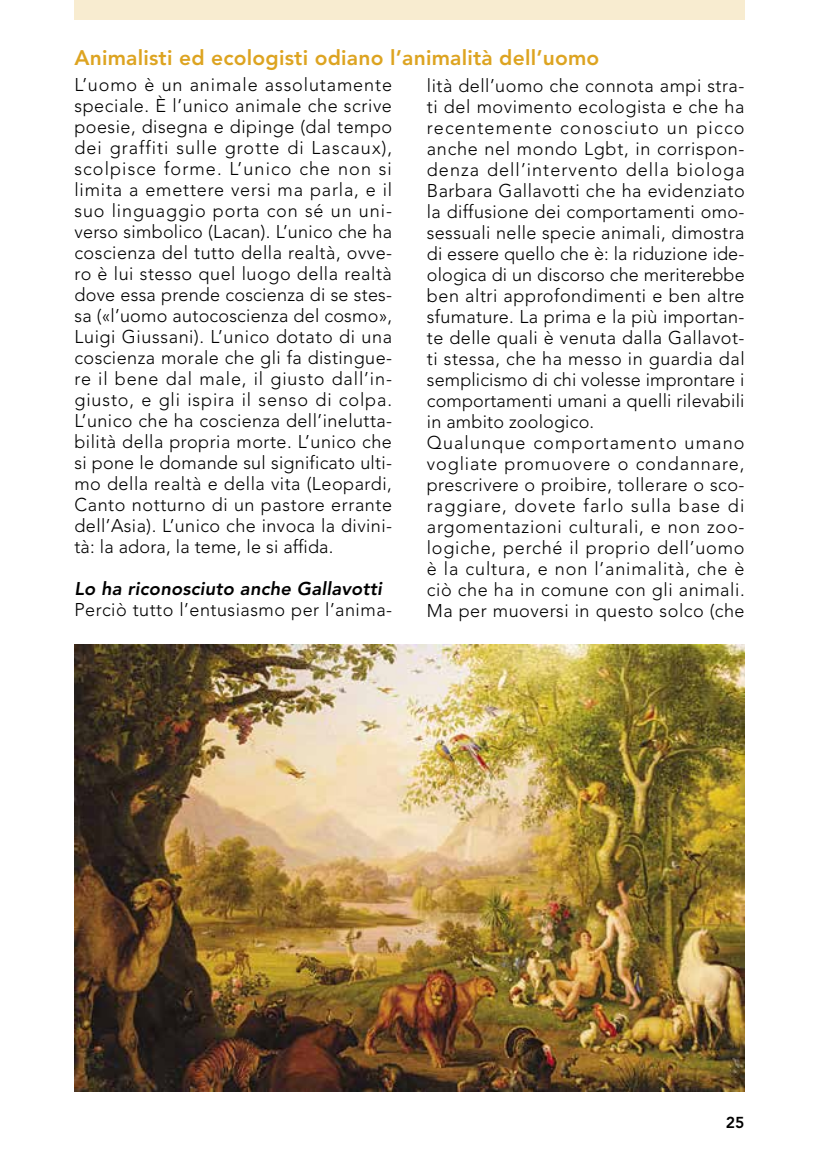
<style>
.page{position:relative;width:819px;height:1166px;background:#fff}
.page>*{position:absolute;margin:0;border:0;box-sizing:border-box;transform-origin:0 0}
.t1{font:800 21px "Avenir";letter-spacing:.01em;color:#dda421}
.t2{font:300 18.38px/21px "Avenir";letter-spacing:.03em;color:#000;text-align:justify}
.t3{font:italic 800 18.38px "Avenir";letter-spacing:.01em;color:#000}
.t4{font:800 15.75px "Avenir";color:#000}
</style>
<div class="page">
<div style="left:74px;top:0;width:670px;height:20px;background:#f8ecd0"></div>
<img style="left:74px;top:645px;width:670px;height:446px">
<p class="t1" style="left:74px;top:46px;width:526px">Animalisti ed ecologisti odiano l’animalità dell’uomo</p>
<p class="t2" style="left:74px;top:74px;width:319px">L’uomo è un animale assolutamente speciale. È l’unico animale che scrive poesie, disegna e dipinge (dal tempo dei graffiti sulle grotte di Lascaux), scolpisce forme. L’unico che non si limita a emettere versi ma parla, e il suo linguaggio porta con sé un uni&shy;verso simbolico (Lacan). L’unico che ha coscienza del tutto della realtà, ovve&shy;ro è lui stesso quel luogo della realtà dove essa prende coscienza di se stes&shy;sa («l’uomo autocoscienza del cosmo», Luigi Giussani). L’unico dotato di una coscienza morale che gli fa distingue&shy;re il bene dal male, il giusto dall’in&shy;giusto, e gli ispira il senso di colpa.<br>L’unico che ha coscienza dell’inelutta&shy;bilità della propria morte. L’unico che si pone le domande sul significato ulti&shy;mo della realtà e della vita (Leopardi, Canto notturno di un pastore errante dell’Asia). L’unico che invoca la divini&shy;tà: la adora, la teme, le si affida.</p>
<p class="t3" style="left:74px;top:577px;width:309px">Lo ha riconosciuto anche Gallavotti</p>
<p class="t2" style="left:74px;top:599px;width:319px">Perciò tutto l’entusiasmo per l’anima-</p>
<p class="t2" style="left:427px;top:75px;width:319px;text-align:left">lità dell’uomo che connota ampi stra&shy;ti del movimento ecologista e che ha recentemente conosciuto un picco anche nel mondo Lgbt, in corrispon&shy;denza dell’intervento della biologa Barbara Gallavotti che ha evidenziato la diffusione dei comportamenti omo&shy;sessuali nelle specie animali, dimostra di essere quello che è: la riduzione ide&shy;ologica di un discorso che meriterebbe ben altri approfondimenti e ben altre sfumature. La prima e la più importan&shy;te delle quali è venuta dalla Gallavot&shy;ti stessa, che ha messo in guardia dal semplicismo di chi volesse improntare i comportamenti umani a quelli rilevabili in ambito zoologico.<br>Qualunque comportamento umano vogliate promuovere o condannare, prescrivere o proibire, tollerare o sco&shy;raggiare, dovete farlo sulla base di argomentazioni culturali, e non zoo&shy;logiche, perché il proprio dell’uomo è la cultura, e non l’animalità, che è ciò che ha in comune con gli animali.<br>Ma per muoversi in questo solco (che</p>
<p class="t4" style="left:725px;top:1113px;width:20px">25</p>
</div>
